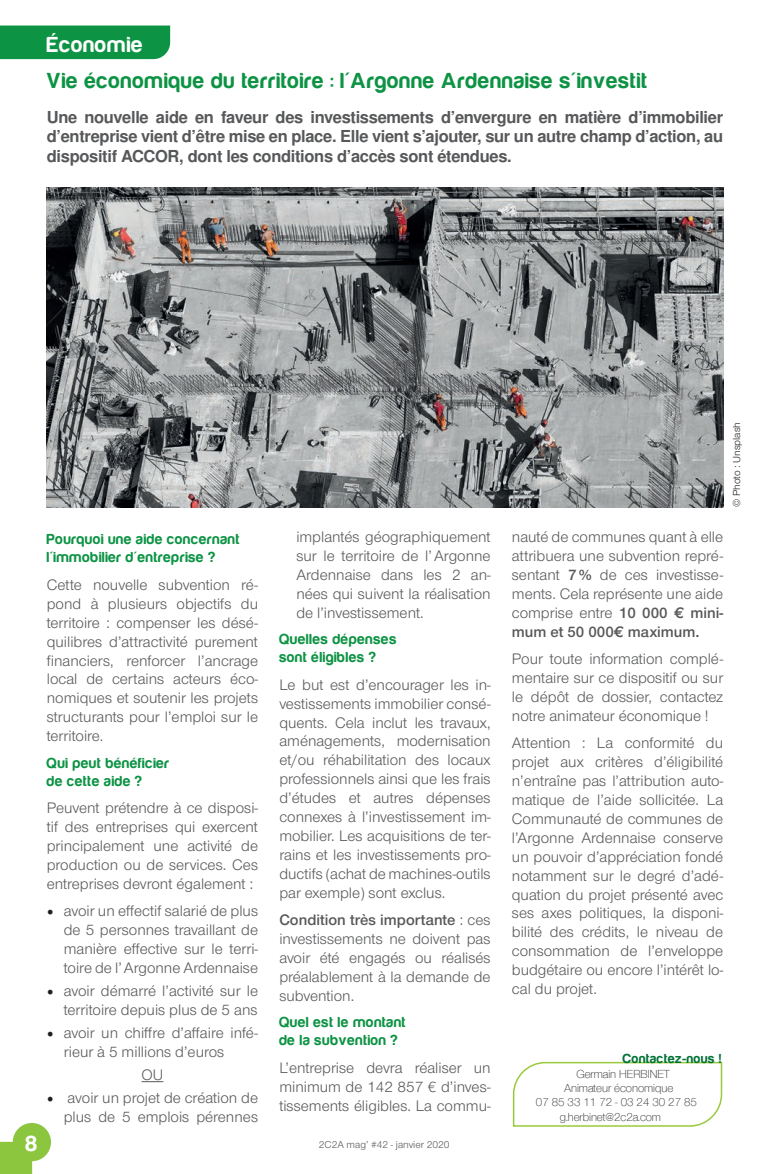
<style>
.page{position:relative;width:770px;height:1174px;background:#fff}
.page>*{position:absolute;margin:0;border:0;box-sizing:border-box;transform-origin:0 0}
.t1{font:700 22.5px "Harabara";letter-spacing:.05em;color:#0d9344}
.t2{font:700 22.5px "Harabara";letter-spacing:.05em;color:#fff}
.t3{font:700 16.5px/19.8px "Nimbus San L";letter-spacing:-.02em;color:#57585a;text-align:justify}
.t4{font:15.75px/18.9px "Nimbus San Nov";color:#57585a;text-align:justify}
.t5{font:15.75px "Nimbus San Nov Sem Bol";color:#57585a}
.t6{font:700 15px/18px "Harabara";letter-spacing:.05em;color:#0d9344}
.t7{font:700 13.5px "Harabara";letter-spacing:.05em;color:#007236}
.t8{font:12px "Nimbus San Nov D Ligh";color:#231f20}
.t9{font:10.5px "Nimbus San Nov";color:#57585a}
.t10{font:10.5px "Nimbus San Nov";color:#231f20}
.s1{font-family:"Minion Pro";font-size:18px;color:#231f20}
.s2{font-family:"Nimbus San Nov"}
.s3{font-family:"Nimbus San Nov Sem Bol"}
</style>
<div class="page">
<svg style="left:0;top:1123px;width:51px;height:51px"></svg>
<div style="left:0;top:26px;width:170px;height:33px;background:#0d9344"></div>
<svg style="left:512px;top:1061px;width:211px;height:66px"></svg>
<svg style="left:141px;top:1081px;width:22px;height:1px"></svg>
<img style="left:47px;top:187px;width:676px;height:320px">
<h1 class="t2" style="left:47px;top:33px;width:97px">Économie</h1>
<h1 class="t1" style="left:47px;top:69px;width:601px">Vie économique du territoire : l'Argonne Ardennaise s'investit</h1>
<p class="t3" style="left:47px;top:107px;width:678px">Une nouvelle aide en faveur des investissements d’envergure en matière d’immobilier d’entreprise vient d’être mise en place. Elle vient s’ajouter, sur un autre champ d’action, au dispositif ACCOR, dont les conditions d’accès sont étendues.</p>
<p class="t6" style="left:47px;top:531px;width:194px">Pourquoi une aide concernant l'immobilier d'entreprise ?</p>
<p class="t4" style="left:47px;top:575px;width:213px">Cette nouvelle subvention ré&shy;pond à plusieurs objectifs du territoire : compenser les désé&shy;quilibres d’attractivité purement financiers, renforcer l’ancrage local de certains acteurs éco&shy;nomiques et soutenir les projets structurants pour l’emploi sur le territoire.</p>
<p class="t6" style="left:47px;top:754px;width:124px">Qui peut bénéficier de cette aide ?</p>
<p class="t4" style="left:47px;top:798px;width:213px">Peuvent prétendre à ce disposi&shy;tif des entreprises qui exercent principalement une activité de production ou de services. Ces entreprises devront également :</p>
<p class="t4" style="left:64px;top:901px;width:196px;text-indent:-17px"><span class="s1">•</span> avoir un effectif salarié de plus de 5 personnes travaillant de manière effective sur le terri&shy;toire de l’ Argonne Ardennaise</p>
<p class="t4" style="left:47px;top:981px;width:213px;text-align:right"><span class="s1">•</span> avoir démarré l’activité sur le territoire depuis plus de 5 ans</p>
<p class="t4" style="left:64px;top:1023px;width:196px;text-indent:-17px"><span class="s1">•</span> avoir un chiffre d’affaire infé&shy;rieur à 5 millions d’euros</p>
<p class="t4" style="left:141px;top:1065px;width:23px">OU</p>
<p class="t4" style="left:47px;top:1088px;width:213px;text-align:right"><span class="s1">•</span> avoir un projet de création de plus de 5 emplois pérennes</p>
<p class="t4" style="left:296px;top:527px;width:196px">implantés géographiquement sur le territoire de l’ Argonne Ardennaise dans les 2 an&shy;nées qui suivent la réalisation de l’investissement.</p>
<p class="t6" style="left:279px;top:630px;width:119px">Quelles dépenses sont éligibles ?</p>
<p class="t4" style="left:279px;top:675px;width:213px">Le but est d’encourager les in&shy;vestissements immobilier consé&shy;quents. Cela inclut les travaux, aménagements, modernisation et/ou réhabilitation des locaux professionnels ainsi que les frais d’études et autres dépenses connexes à l’investissement im&shy;mobilier. Les acquisitions de ter&shy;rains et les investissements pro&shy;ductifs (achat de machines-outils par exemple) sont exclus.</p>
<p class="t5" style="left:279px;top:910px;width:213px">Condition très importante <span class="s2">: ces</span></p>
<p class="t4" style="left:279px;top:929px;width:213px">investissements ne doivent pas avoir été engagés ou réalisés préalablement à la demande de subvention.</p>
<p class="t6" style="left:279px;top:1013px;width:128px">Quel est le montant de la subvention ?</p>
<p class="t4" style="left:279px;top:1058px;width:213px">L’entreprise devra réaliser un minimum de 142 857 € d’inves&shy;tissements éligibles. La commu-</p>
<h1 class="t2" style="left:26px;top:1131px;width:13px">8</h1>
<p class="t9" style="left:319px;top:1138px;width:132px">2C2A mag’ #42 - janvier 2020</p>
<p class="t10" style="left:730px;top:507px;width:87px;rotate:-90deg">© Photo : Unsplash</p>
<p class="t4" style="left:512px;top:527px;width:213px">nauté de communes quant à elle attribuera une subvention repré&shy;sentant <span class="s3">7 %</span> de ces investisse&shy;ments. Cela représente une aide comprise entre <span class="s3">10 000 € mini-</span></p>
<p class="t5" style="left:512px;top:622px;width:189px">mum et 50 000€ maximum.</p>
<p class="t4" style="left:512px;top:649px;width:213px">Pour toute information complé&shy;mentaire sur ce dispositif ou sur le dépôt de dossier, contactez notre animateur économique !</p>
<p class="t4" style="left:512px;top:733px;width:213px">Attention : La conformité du projet aux critères d’éligibilité n’entraîne pas l’attribution auto&shy;matique de l’aide sollicitée. La Communauté de communes de l’Argonne Ardennaise conserve un pouvoir d’appréciation fondé notamment sur le degré d’adé&shy;quation du projet présenté avec ses axes politiques, la disponi&shy;bilité des crédits, le niveau de consommation de l’enveloppe budgétaire ou encore l’intérêt lo&shy;cal du projet.</p>
<p class="t7" style="left:622px;top:1051px;width:100px">Contactez-nous !</p>
<p class="t8" style="left:576px;top:1067px;width:95px">Germain HERBINET</p>
<p class="t8" style="left:564px;top:1081px;width:111px">Animateur économique</p>
<p class="t8" style="left:536px;top:1095px;width:162px">07 85 33 11 72 - 03 24 30 27 85</p>
<p class="t8" style="left:560px;top:1110px;width:103px">g.herbinet@2c2a.com</p>
</div>
